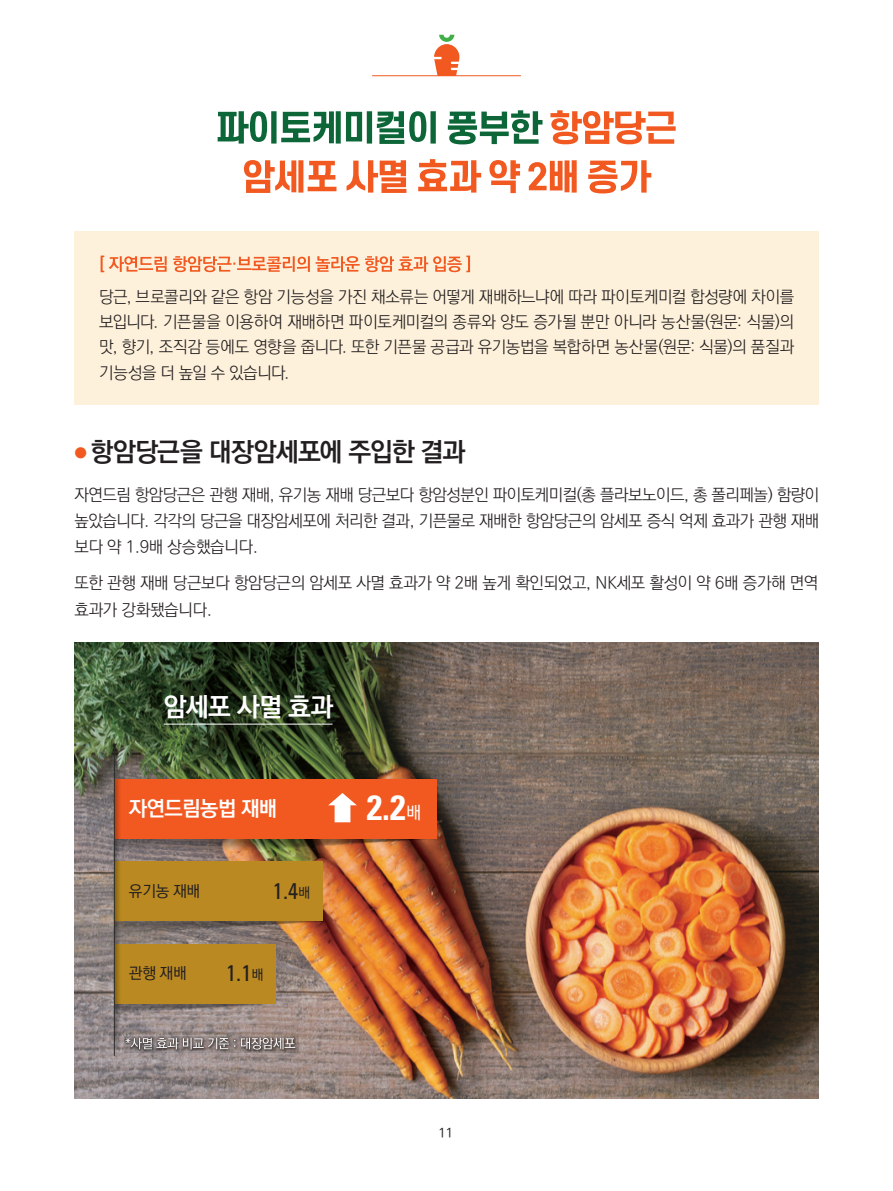
<style>
.page{position:relative;width:893px;height:1191px;background:#fff}
.page>*{position:absolute;margin:0;border:0;box-sizing:border-box;transform-origin:0 0}
.t1{font:700 condensed 35px "Univers LT Std";color:#fff}
.t2{font:700 26.25px "Ko Pub Dotum";letter-spacing:-.03em;color:#231f20}
.t3{font:700 26.25px "Ko Pub Dotum";letter-spacing:-.025em;color:#fff}
.t4{font:condensed 22.75px "Univers LT Std";color:#231f20}
.t5{font:700 21px "Ko Pub Dotum";letter-spacing:-.025em;color:#fff}
.t6{font:300 16.62px/26.2px "Ko Pub Dotum";letter-spacing:-.02em;color:#231f20;text-align:justify}
.t7{font:500 15.75px "Ko Pub Dotum";letter-spacing:-.025em;color:#231f20}
.t8{font:500 13.12px "Ko Pub Dotum";color:#231f20}
.s1{font-size:14px;color:#f15921}
.s2{font-family:"Ko Pub Dotum";font-weight:500;font-stretch:normal;font-size:17.5px}
.s3{font-family:"Ko Pub Dotum";font-weight:500;font-stretch:normal;font-size:14px}
</style>
<div class="page">
<svg style="left:218px;top:35px;width:324px;height:109px"></svg>
<svg style="left:550px;top:110px;width:126px;height:34px"></svg>
<svg style="left:244px;top:159px;width:407px;height:34px"></svg>
<img style="left:74px;top:642px;width:745px;height:456px">
<hr style="left:164px;top:723px;width:168px;height:1px;background:#fff">
<img style="left:149px;top:838px;width:288px;height:20px">
<img style="left:149px;top:921px;width:174px;height:19px">
<img style="left:149px;top:1003px;width:127px;height:20px">
<div style="left:114px;top:779px;width:323px;height:59px;background:#f15921"></div>
<div style="left:114px;top:861px;width:209px;height:60px;background:#bb8921"></div>
<div style="left:114px;top:944px;width:162px;height:59px;background:#bb8921"></div>
<svg style="left:328px;top:793px;width:29px;height:29px"></svg>
<img style="left:114px;top:703px;width:35px;height:376px">
<hr style="left:114px;top:748px;width:1px;height:307px;background:#282c2a">
<div style="left:74px;top:231px;width:745px;height:174px;background:#fef1db"></div>
<svg style="left:101px;top:255px;width:369px;height:17px"></svg>
<svg style="left:124px;top:1036px;width:174px;height:16px"></svg>
<svg style="left:126px;top:1037px;width:169px;height:12px"></svg>
<p class="t6" style="left:99px;top:284px;width:697px;line-height:25.4px">당근, 브로콜리와 같은 항암 기능성을 가진 채소류는 어떻게 재배하느냐에 따라 파이토케미컬 합성량에 차이를 보입니다. 기픈물을 이용하여 재배하면 파이토케미컬의 종류와 양도 증가될 뿐만 아니라 농산물(원문: 식물)의 맛, 향기, 조직감 등에도 영향을 줍니다. 또한 기픈물 공급과 유기농법을 복합하면 농산물(원문: 식물)의 품질과 기능성을 더 높일 수 있습니다.</p>
<h2 class="t2" style="left:74px;top:439px;width:392px"><span class="s1">●</span> 항암당근을 대장암세포에 주입한 결과</h2>
<p class="t6" style="left:74px;top:482px;width:746px">자연드림 항암당근은 관행 재배, 유기농 재배 당근보다 항암성분인 파이토케미컬(총 플라보노이드, 총 폴리페놀) 함량이 높았습니다. 각각의 당근을 대장암세포에 처리한 결과, 기픈물로 재배한 항암당근의 암세포 증식 억제 효과가 관행 재배 보다 약 1.9배 상승했습니다.</p>
<p class="t6" style="left:74px;top:571px;width:745px">또한 관행 재배 당근보다 항암당근의 암세포 사멸 효과가 약 2배 높게 확인되었고, NK세포 활성이 약 6배 증가해 면역 효과가 강화됐습니다.</p>
<h2 class="t3" style="left:164px;top:694px;width:171px">암세포 사멸 효과</h2>
<p class="t5" style="left:129px;top:798px;width:150px">자연드림농법 재배</p>
<h1 class="t1" style="left:367px;top:786px;width:56px">2.2<span class="s2">배</span></h1>
<p class="t7" style="left:129px;top:883px;width:73px">유기농 재배</p>
<h3 class="t4" style="left:273px;top:876px;width:39px">1.4<span class="s3">배</span></h3>
<p class="t7" style="left:129px;top:965px;width:59px">관행 재배</p>
<h3 class="t4" style="left:226px;top:958px;width:39px">1.1<span class="s3">배</span></h3>
<p class="t8" style="left:438px;top:1126px;width:16px">11</p>
</div>
